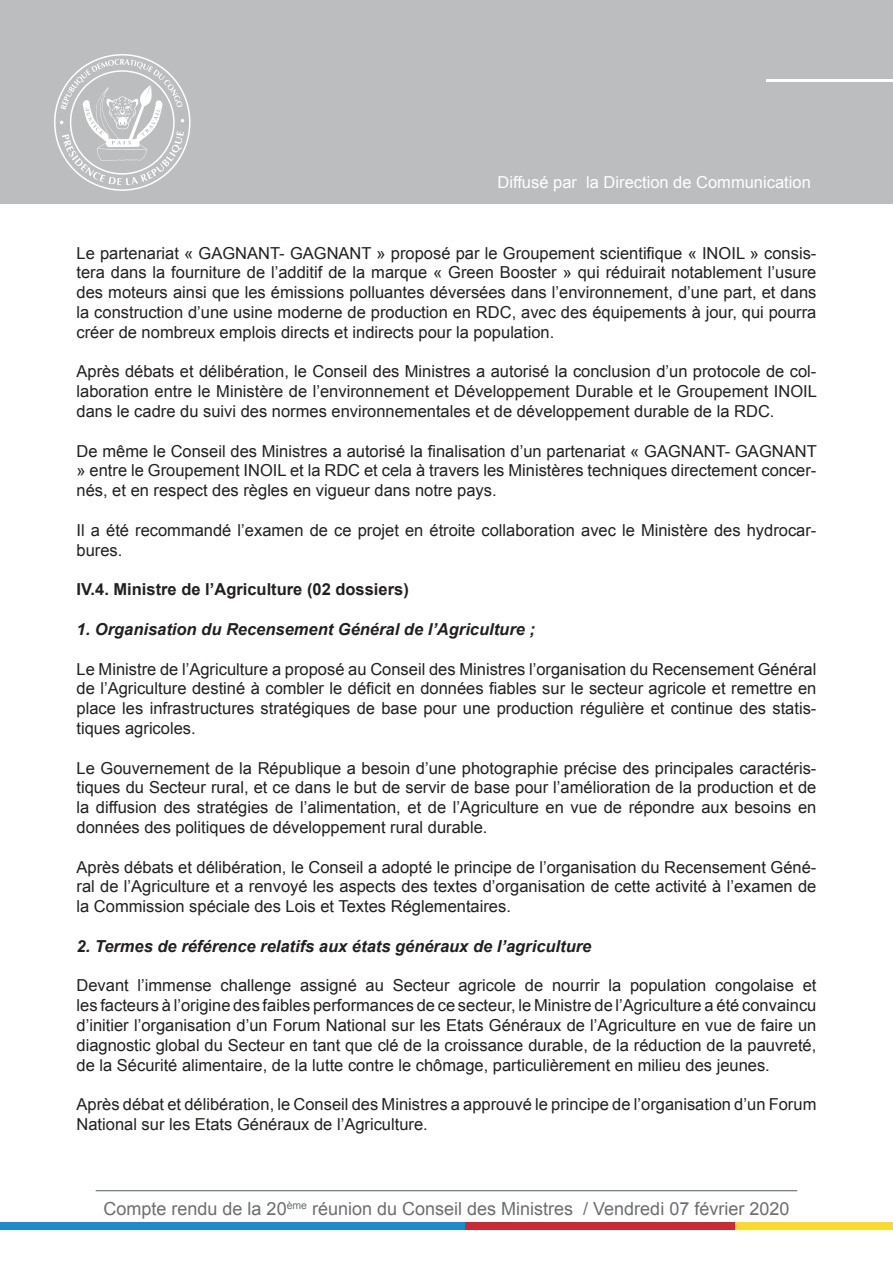
<style>
.page{position:relative;width:893px;height:1263px;background:#fff}
.page>*{position:absolute;margin:0;border:0;box-sizing:border-box;transform-origin:0 0}
.t1{font:18px "Arial";color:#6c6d70}
.t2{font:16.5px/19.8px "Arial";color:#231f20;text-align:justify}
.t3{font:italic 700 16.5px "Arial";color:#231f20}
.t4{font:700 16.5px "Arial";color:#231f20}
.t5{font:16.5px "Arial";color:#fff}
</style>
<div class="page">
<div style="left:0;top:0;width:893px;height:204px;background:#bbbdbe"></div>
<hr style="left:767px;top:79px;width:126px;height:3px;background:#fff">
<svg style="left:54px;top:54px;width:137px;height:137px"></svg>
<hr style="left:96px;top:1190px;width:701px;height:1px;background:#6c6d70">
<div style="left:0;top:1222px;width:465px;height:7px;background:#1b8bcb"></div>
<div style="left:465px;top:1222px;width:271px;height:7px;background:#cb2933"></div>
<div style="left:736px;top:1222px;width:157px;height:7px;background:#fada2a"></div>
<p class="t5" style="left:497px;top:171px;width:315px">Diffusé par la Direction de Communication</p>
<p class="t2" style="left:77px;top:243px;width:741px">Le partenariat « GAGNANT- GAGNANT » proposé par le Groupement scientifique « INOIL » consis&shy;tera dans la fourniture de l’additif de la marque « Green Booster » qui réduirait notablement l’usure des moteurs ainsi que les émissions polluantes déversées dans l’environnement, d’une part, et dans la construction d’une usine moderne de production en RDC, avec des équipements à jour, qui pourra créer de nombreux emplois directs et indirects pour la population.</p>
<p class="t2" style="left:77px;top:362px;width:742px">Après débats et délibération, le Conseil des Ministres a autorisé la conclusion d’un protocole de col&shy;laboration entre le Ministère de l’environnement et Développement Durable et le Groupement INOIL dans le cadre du suivi des normes environnementales et de développement durable de la RDC.</p>
<p class="t2" style="left:77px;top:441px;width:742px">De même le Conseil des Ministres a autorisé la finalisation d’un partenariat « GAGNANT- GAGNANT » entre le Groupement INOIL et la RDC et cela à travers les Ministères techniques directement concer&shy;nés, et en respect des règles en vigueur dans notre pays.</p>
<p class="t2" style="left:77px;top:520px;width:741px">Il a été recommandé l’examen de ce projet en étroite collaboration avec le Ministère des hydrocar&shy;bures.</p>
<p class="t4" style="left:77px;top:578px;width:334px">IV.4. Ministre de l’Agriculture (02 dossiers)</p>
<p class="t3" style="left:77px;top:618px;width:460px">1. Organisation du Recensement Général de l’Agriculture ;</p>
<p class="t2" style="left:77px;top:659px;width:741px">Le Ministre de l’Agriculture a proposé au Conseil des Ministres l’organisation du Recensement Général de l’Agriculture destiné à combler le déficit en données fiables sur le secteur agricole et remettre en place les infrastructures stratégiques de base pour une production régulière et continue des statis&shy;tiques agricoles.</p>
<p class="t2" style="left:77px;top:758px;width:741px">Le Gouvernement de la République a besoin d’une photographie précise des principales caractéris&shy;tiques du Secteur rural, et ce dans le but de servir de base pour l’amélioration de la production et de la diffusion des stratégies de l’alimentation, et de l’Agriculture en vue de répondre aux besoins en données des politiques de développement rural durable.</p>
<p class="t2" style="left:77px;top:857px;width:741px">Après débats et délibération, le Conseil a adopté le principe de l’organisation du Recensement Géné&shy;ral de l’Agriculture et a renvoyé les aspects des textes d’organisation de cette activité à l’examen de la Commission spéciale des Lois et Textes Réglementaires.</p>
<p class="t3" style="left:77px;top:935px;width:516px">2. Termes de référence relatifs aux états généraux de l’agriculture</p>
<p class="t2" style="left:77px;top:976px;width:741px">Devant l’immense challenge assigné au Secteur agricole de nourrir la population congolaise et les facteurs à l’origine des faibles performances de ce secteur, le Ministre de l’Agriculture a été convaincu d’initier l’organisation d’un Forum National sur les Etats Généraux de l’Agriculture en vue de faire un diagnostic global du Secteur en tant que clé de la croissance durable, de la réduction de la pauvreté, de la Sécurité alimentaire, de la lutte contre le chômage, particulièrement en milieu des jeunes.</p>
<p class="t2" style="left:77px;top:1095px;width:741px">Après débat et délibération, le Conseil des Ministres a approuvé le principe de l’organisation d’un Forum<br>National sur les Etats Généraux de l’Agriculture.</p>
<p class="t1" style="left:104px;top:1197px;width:687px">Compte rendu de la 20<sup>ème</sup> réunion du Conseil des Ministres / Vendredi 07 février 2020</p>
</div>
